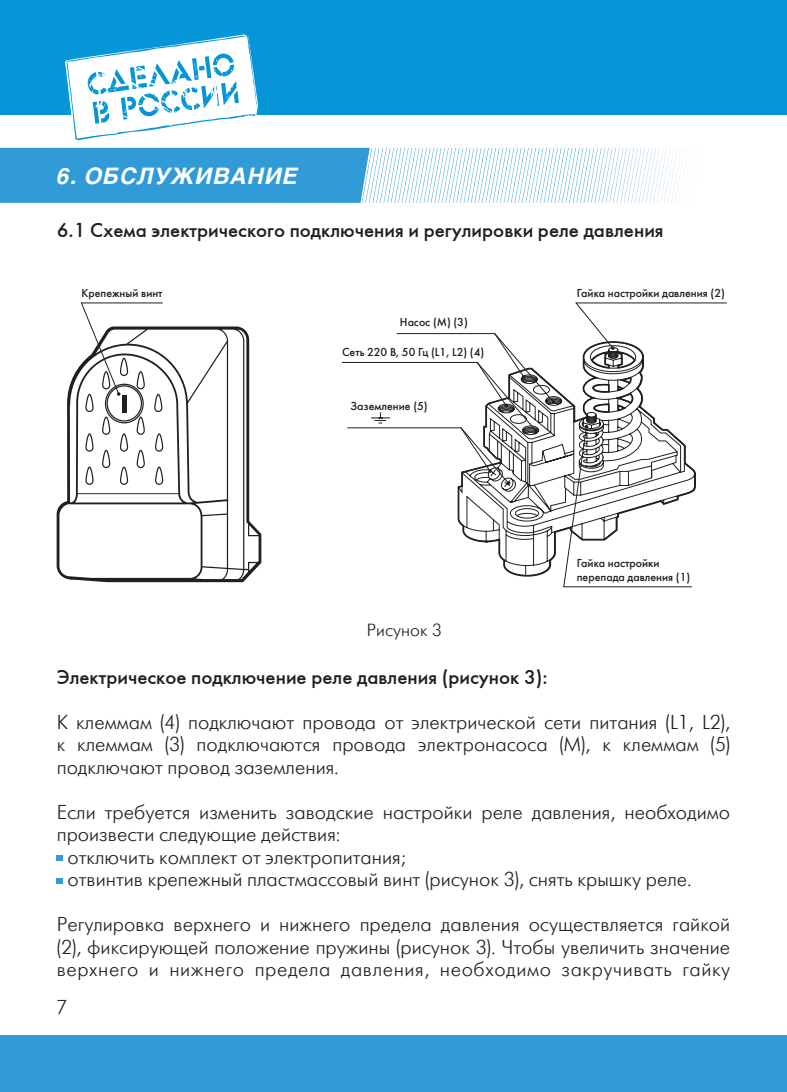
<style>
.page{position:relative;width:787px;height:1092px;background:#fff}
.page>*{position:absolute;margin:0;border:0;box-sizing:border-box;transform-origin:0 0}
.t1{font:italic 700 22.5px "Helios";letter-spacing:.04em;color:#fff}
.t2{font:20px/22.5px "Futuris Light C";color:#231f20;text-align:justify}
.t3{font:20px "Futuris C";color:#231f20}
.Paragraph_Style_1{font:17.5px "Futuris Light C";letter-spacing:.005em;color:#231f20}
.t4{font:11.5px/13.8px "Futuris C";color:#231f20}
</style>
<div class="page">
<div style="left:0;top:1035px;width:787px;height:56px;background:#309bd6"></div>
<div style="left:0;top:0;width:787px;height:114px;background:#0696d7"></div>
<svg style="left:57px;top:855px;width:6px;height:6px"></svg>
<svg style="left:57px;top:878px;width:6px;height:5px"></svg>
<svg style="left:0;top:34px;width:370px;height:169px"></svg>
<svg style="left:405px;top:148px;width:280px;height:55px"></svg>
<svg style="left:57px;top:326px;width:204px;height:256px"></svg>
<svg style="left:154px;top:394px;width:8px;height:18px"></svg>
<svg style="left:155px;top:433px;width:8px;height:18px"></svg>
<svg style="left:155px;top:466px;width:8px;height:19px"></svg>
<svg style="left:457px;top:341px;width:239px;height:236px"></svg>
<svg style="left:575px;top:302px;width:40px;height:48px"></svg>
<hr style="left:576px;top:302px;width:150px;height:1px;background:#231f20">
<hr style="left:397px;top:333px;width:97px;height:1px;background:#231f20">
<svg style="left:81px;top:303px;width:64px;height:182px"></svg>
<hr style="left:81px;top:302px;width:81px;height:1px;background:#231f20">
<svg style="left:563px;top:424px;width:25px;height:162px"></svg>
<hr style="left:563px;top:586px;width:128px;height:1px;background:#231f20">
<hr style="left:342px;top:362px;width:135px;height:1px;background:#231f20">
<hr style="left:348px;top:427px;width:113px;height:1px;background:#231f20">
<svg style="left:460px;top:333px;width:95px;height:152px"></svg>
<svg style="left:371px;top:412px;width:19px;height:11px"></svg>
<p class="t1" style="left:57px;top:163px;width:243px">6. ОБСЛУЖИВАНИЕ</p>
<p class="t3" style="left:57px;top:218px;width:608px">6.1 Схема электрического подключения и регулировки реле давления</p>
<p class="t4" style="left:81px;top:286px;width:83px">Крепежный винт</p>
<p class="t4" style="left:577px;top:286px;width:150px">Гайка настройки давления (2)</p>
<p class="t4" style="left:400px;top:315px;width:69px">Насос (М) (3)</p>
<p class="t4" style="left:342px;top:345px;width:144px">Сеть 220 В, 50 Гц (L1, L2) (4)</p>
<p class="t4" style="left:350px;top:398px;width:79px">Заземление (5)</p>
<p class="Paragraph_Style_1" style="left:367px;top:621px;width:76px">Рисунок 3</p>
<p class="t4" style="left:577px;top:556px;width:115px">Гайка настройки перепада давления (1)</p>
<p class="t3" style="left:57px;top:664px;width:492px">Электрическое подключение реле давления (рисунок 3):</p>
<p class="t2" style="left:57px;top:711px;width:675px">К клеммам (4) подключают провода от электрической сети питания (L1, L2), к клеммам (3) подключаются провода электронасоса (М), к клеммам (5) подключают провод заземления.</p>
<p class="t2" style="left:57px;top:801px;width:675px">Если требуется изменить заводские настройки реле давления, необходимо произвести следующие действия:</p>
<p class="t2" style="left:67px;top:846px;width:340px">отключить комплект от электропитания;</p>
<p class="t2" style="left:67px;top:868px;width:626px">отвинтив крепежный пластмассовый винт (рисунок 3), снять крышку реле.</p>
<p class="t2" style="left:57px;top:913px;width:675px">Регулировка верхнего и нижнего предела давления осуществляется гайкой (2), фиксирующей положение пружины (рисунок 3). Чтобы увеличить значение верхнего и нижнего предела давления, необходимо закручивать гайку</p>
<p class="t2" style="left:56px;top:996px;width:12px">7</p>
</div>
